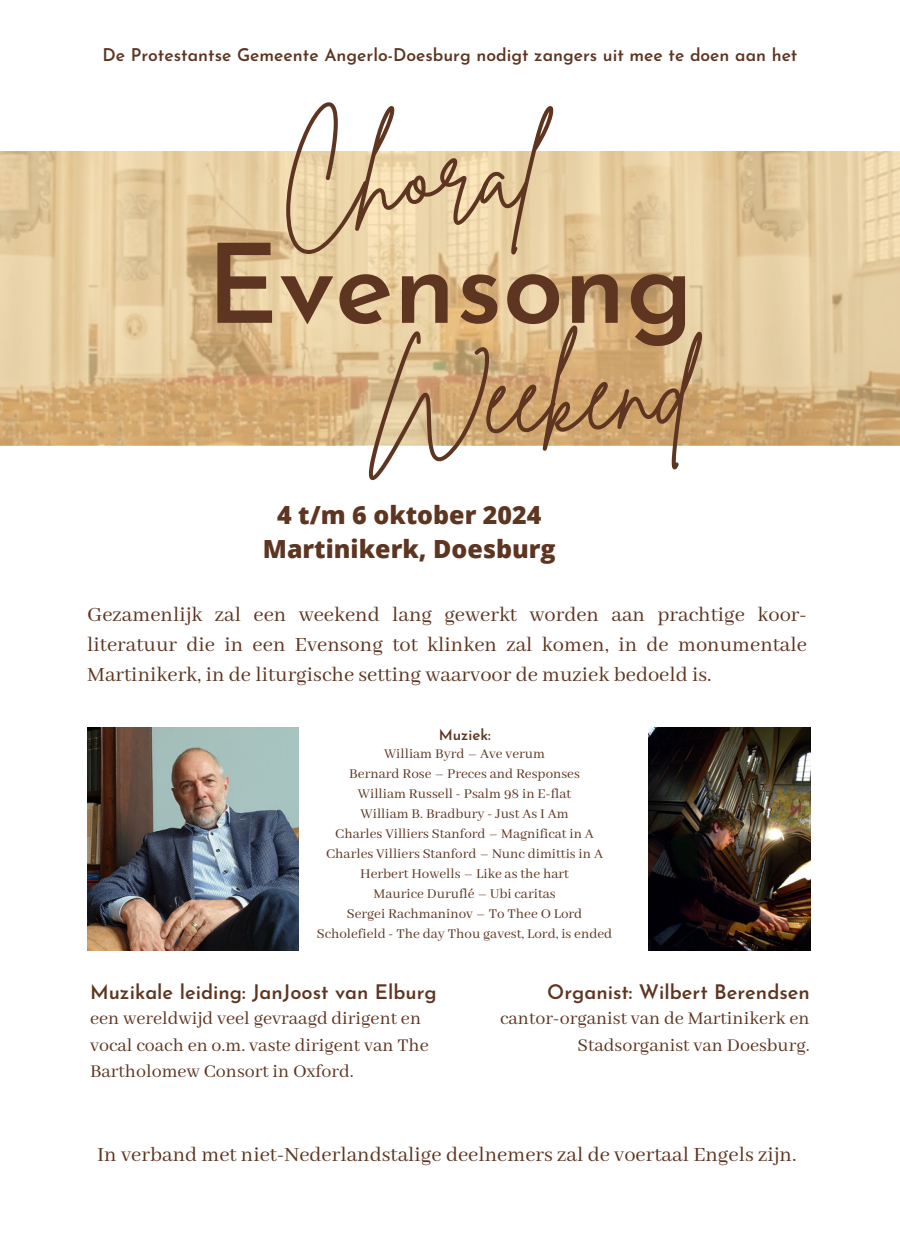
<style>
.page{position:relative;width:900px;height:1260px;background:#fff}
.page>*{position:absolute;margin:0;border:0;box-sizing:border-box;transform-origin:0 0}
.t1{font:600 110px "Josefin Sans";color:#5e3521}
.t2{font:105px "Brittany Signature";color:#5e3521}
.t3{font:800 25px/34.5px "Open Sans";color:#5e3521;text-align:center}
.t4{font:22.5px/30px "Abhaya Libre";color:#5e3521;text-align:justify}
.t5{font:20px/26px "Abhaya Libre";color:#5e3521}
.t6{font:600 17.5px "Josefin Sans";color:#5e3521}
.t7{font:15px "Abhaya Libre";color:#5e3521}
.t8{font:600 15px "Josefin Sans";color:#5e3521}
.s1{font-family:"Josefin Sans";font-weight:600}
</style>
<div class="page">
<img style="left:0;top:151px;width:900px;height:295px">
<img style="left:87px;top:727px;width:211px;height:223px">
<img style="left:649px;top:727px;width:161px;height:223px">
<h2 class="t6" style="left:102px;top:48px;width:697px">De Protestantse Gemeente Angerlo-Doesburg nodigt zangers uit mee te doen aan het</h2>
<p class="t2" style="left:281px;top:106px;width:258px">Choral</p>
<h1 class="t1" style="left:206px;top:240px;width:489px">Evensong</h1>
<h3 class="t2" style="left:364px;top:332px;width:326px;rotate:-2deg">Weekend</h3>
<h4 class="t3" style="left:263px;top:497px;width:294px">4 t/m 6 oktober 2024<br>Martinikerk, Doesburg</h4>
<h4 class="t4" style="left:87px;top:600px;width:721px">Gezamenlijk zal een weekend lang gewerkt worden aan prachtige koor&shy;literatuur die in een Evensong tot klinken zal komen, in de monumentale Martinikerk, in de liturgische setting waarvoor de muziek bedoeld is.</h4>
<p class="t8" style="left:439px;top:728px;width:54px">Muziek:</p>
<p class="t7" style="left:384px;top:746px;width:163px">William Byrd – Ave verum</p>
<p class="t7" style="left:349px;top:766px;width:232px">Bernard Rose – Preces and Responses</p>
<p class="t7" style="left:358px;top:786px;width:215px">William Russell - Psalm 98 in E-flat</p>
<p class="t7" style="left:361px;top:806px;width:210px">William B. Bradbury - Just As I Am</p>
<p class="t7" style="left:335px;top:826px;width:260px">Charles Villiers Stanford – Magnificat in A</p>
<p class="t7" style="left:326px;top:846px;width:278px">Charles Villiers Stanford – Nunc dimittis in A</p>
<p class="t7" style="left:360px;top:866px;width:210px">Herbert Howells – Like as the hart</p>
<p class="t7" style="left:374px;top:886px;width:184px">Maurice Duruflé – Ubi caritas</p>
<p class="t7" style="left:347px;top:906px;width:237px">Sergei Rachmaninov – To Thee O Lord</p>
<h5 class="t7" style="left:317px;top:926px;width:297px">Scholefield - The day Thou gavest, Lord, is ended</h5>
<p class="t5" style="left:90px;top:981px;width:348px"><span class="s1">Muzikale leiding: JanJoost van Elburg </span>een wereldwijd veel gevraagd dirigent en vocal coach en o.m. vaste dirigent van The Bartholomew Consort in Oxford.</p>
<p class="t5" style="left:500px;top:981px;width:311px;text-align:right"><span class="s1">Organist: Wilbert Berendsen </span>cantor-organist van de Martinikerk en<br>Stadsorganist van Doesburg.</p>
<p class="t4" style="left:97px;top:1140px;width:701px">In verband met niet-Nederlandstalige deelnemers zal de voertaal Engels zijn.</p>
</div>
